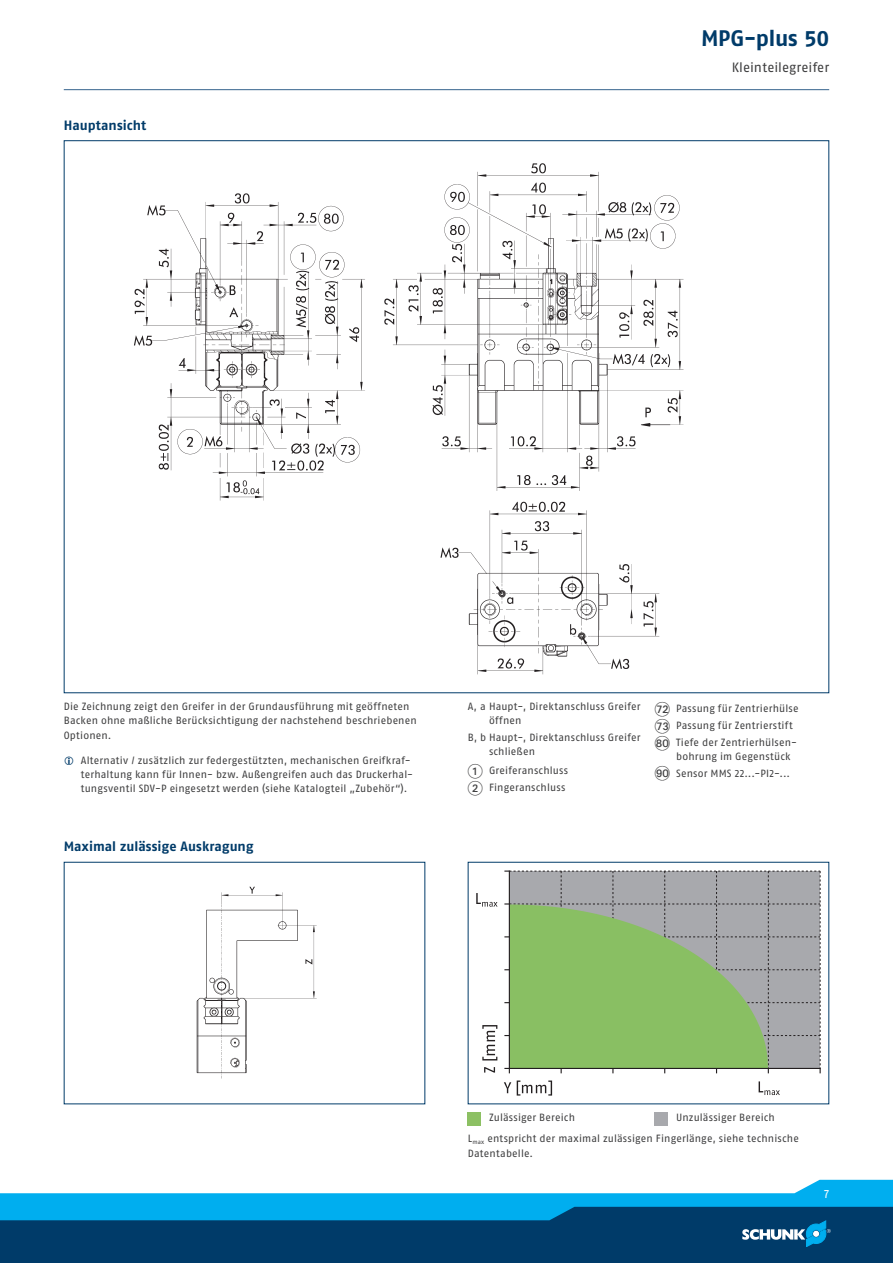
<style>
.page{position:relative;width:893px;height:1263px;background:#fff}
.page>*{position:absolute;margin:0;border:0;box-sizing:border-box;transform-origin:0 0}
.t1{font:700 22.5px "SCHUNK Fago Pro";letter-spacing:-.01em;color:#003b69}
.t2{font:700 13.5px "SCHUNK Fago Pro";color:#003b69}
.t3{font:13.5px "SCHUNK Fago Pro";color:#3e3e3f}
.t4{font:12px "SCHUNK Fago Pro";color:#fff}
.t5{font:10.5px/14.2px "SCHUNK Fago Pro";letter-spacing:.015em;color:#3e3e3f}
.s1{font-family:"Deco Numbers LH Circle";font-size:15px}
</style>
<div class="page">
<div style="left:0;top:1202px;width:893px;height:61px;background:#003b69"></div>
<svg style="left:0;top:1180px;width:893px;height:67px"></svg>
<hr style="left:64px;top:89px;width:765px;height:1px;background:#35628d">
<img style="left:134px;top:163px;width:550px;height:512px">
<img style="left:196px;top:886px;width:121px;height:193px">
<svg style="left:484px;top:1067px;width:11px;height:5px"></svg>
<svg style="left:482px;top:1025px;width:15px;height:35px"></svg>
<svg style="left:504px;top:1082px;width:7px;height:11px"></svg>
<svg style="left:517px;top:1080px;width:35px;height:15px"></svg>
<svg style="left:476px;top:893px;width:21px;height:14px"></svg>
<svg style="left:759px;top:1081px;width:21px;height:14px"></svg>
<svg style="left:504px;top:870px;width:317px;height:203px;background:#97b386"></svg>
<hr style="left:509px;top:871px;width:1px;height:197px;background:#231f20">
<svg style="left:468px;top:1113px;width:12px;height:12px"></svg>
<svg style="left:655px;top:1113px;width:13px;height:12px"></svg>
<p class="t2" style="left:64px;top:117px;width:84px">Hauptansicht</p>
<h1 class="t1" style="left:701px;top:24px;width:130px">MPG-plus 50</h1>
<p class="t3" style="left:732px;top:60px;width:99px">Kleinteilegreifer</p>
<p class="t5" style="left:64px;top:699px;width:354px">Die Zeichnung zeigt den Greifer in der Grundausführung mit geöffneten<br>Backen ohne maßliche Berücksichtigung der nachstehend beschriebenen<br>Optionen.</p>
<p class="t5" style="left:81px;top:753px;width:334px">Alternativ / zusätzlich zur federgestützten, mechanischen Greifkraf&shy;terhaltung kann für Innen- bzw. Außengreifen auch das Druckerhal&shy;tungsventil SDV-P eingesetzt werden (siehe Katalogteil „Zubehör“).</p>
<p class="t2" style="left:64px;top:838px;width:191px">Maximal zulässige Auskragung</p>
<p class="t5" style="left:489px;top:699px;width:153px;text-indent:-21px">A, a Haupt-, Direktanschluss Greifer öffnen</p>
<p class="t5" style="left:489px;top:730px;width:153px;text-indent:-21px">B, b Haupt-, Direktanschluss Greifer schließen</p>
<p class="t5" style="left:468px;top:762px;width:102px;line-height:17px"><span class="s1">1</span> Greiferanschluss<br><span class="s1">2</span> Fingeranschluss</p>
<p class="t5" style="left:655px;top:700px;width:145px;line-height:17px"><span class="s1">GL</span> Passung für Zentrierhülse<br><span class="s1">GM</span> Passung für Zentrierstift<br><span class="s1">HT</span> Tiefe der Zentrierhülsen-</p>
<p class="t5" style="left:655px;top:748px;width:137px;line-height:16.5px;text-align:right">bohrung im Gegenstück<br><span class="s1">IT</span> Sensor MMS 22...-PI2-...</p>
<p class="t5" style="left:468px;top:1107px;width:333px;line-height:21.3px;text-indent:208px">Unzulässiger Bereich<br>L<sub>max</sub> entspricht der maximal zulässigen Fingerlänge, siehe technische</p>
<p class="t5" style="left:468px;top:1146px;width:67px">Datentabelle.</p>
<p class="t5" style="left:489px;top:1110px;width:88px">Zulässiger Bereich</p>
<p class="t4" style="left:824px;top:1186px;width:6px">7</p>
</div>
